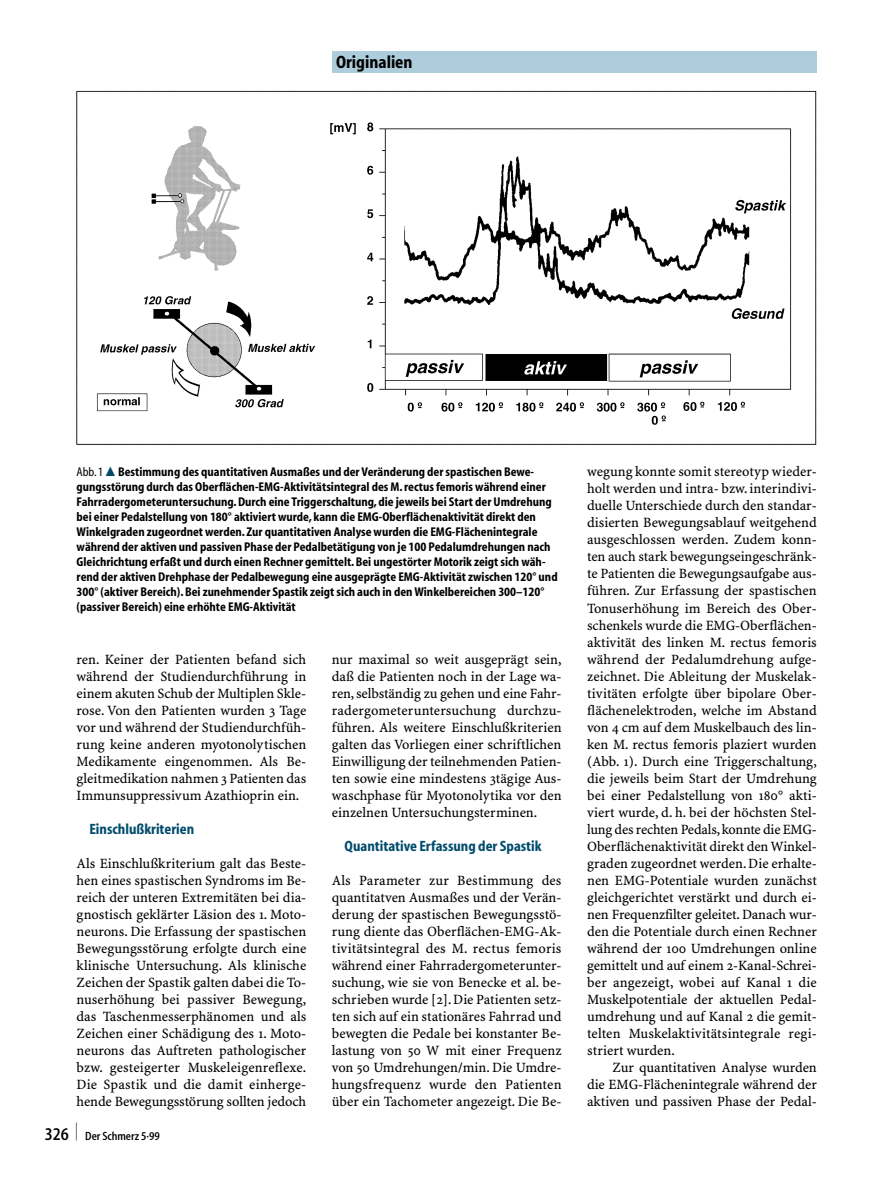
<style>
.page{position:relative;width:893px;height:1178px;background:#fff}
.page>*{position:absolute;margin:0;border:0;box-sizing:border-box;transform-origin:0 0}
.t1{font:18px "Myriad MM 700 400";color:#000}
.t2{font:18px "Myriad MM 530 400";color:#000}
.t3{font:15px "Myriad MM 700 400";color:#004b6c}
.t4{font:14.25px/17px "S Minion Plus";color:#000;text-align:justify}
.t5{font:12.75px/15px "Myriad MM 700 400";color:#000}
.t6{font:12px "Myriad MM 530 400";color:#000}
.s1{font-family:"Myriad MM 400 400"}
</style>
<div class="page">
<div style="left:332px;top:51px;width:484px;height:21px;background:#aecddc"></div>
<img style="left:76px;top:91px;width:741px;height:354px">
<p class="t1" style="left:336px;top:55px;width:78px">Originalien</p>
<p class="t5" style="left:77px;top:465px;width:482px"><span class="s1">Abb.1</span> Bestimmung des quantitativen Ausmaßes und der Veränderung der spastischen Bewe&shy;gungsstörung durch das Oberflächen-EMG-Aktivitätsintegral des M. rectus femoris während einer Fahrradergometeruntersuchung. Durch eine Triggerschaltung, die jeweils bei Start der Umdrehung bei einer Pedalstellung von 180° aktiviert wurde, kann die EMG-Oberflächenaktivität direkt den Winkelgraden zugeordnet werden. Zur quantitativen Analyse wurden die EMG-Flächenintegrale während der aktiven und passiven Phase der Pedalbetätigung von je 100 Pedalumdrehungen nach Gleichrichtung erfaßt und durch einen Rechner gemittelt. Bei ungestörter Motorik zeigt sich wäh&shy;rend der aktiven Drehphase der Pedalbewegung eine ausgeprägte EMG-Aktivität zwischen 120° und 300° (aktiver Bereich). Bei zunehmender Spastik zeigt sich auch in den Winkelbereichen 300–120° (passiver Bereich) eine erhöhte EMG-Aktivität</p>
<p class="t4" style="left:77px;top:651px;width:231px">ren. Keiner der Patienten befand sich während der Studiendurchführung in einem akuten Schub der Multiplen Skle&shy;rose. Von den Patienten wurden 3 Tage vor und während der Studiendurchfüh&shy;rung keine anderen myotonolytischen Medikamente eingenommen. Als Be&shy;gleitmedikation nahmen 3 Patienten das Immunsuppressivum Azathioprin ein.</p>
<p class="t3" style="left:89px;top:823px;width:106px">Einschlußkriterien</p>
<p class="t4" style="left:77px;top:855px;width:231px">Als Einschlußkriterium galt das Beste&shy;hen eines spastischen Syndroms im Be&shy;reich der unteren Extremitäten bei dia&shy;gnostisch geklärter Läsion des 1. Moto&shy;neurons. Die Erfassung der spastischen Bewegungsstörung erfolgte durch eine klinische Untersuchung. Als klinische Zeichen der Spastik galten dabei die To&shy;nuserhöhung bei passiver Bewegung, das Taschenmesserphänomen und als Zeichen einer Schädigung des 1. Moto&shy;neurons das Auftreten pathologischer bzw. gesteigerter Muskeleigenreflexe.<br>Die Spastik und die damit einherge&shy;hende Bewegungsstörung sollten jedoch</p>
<p class="t6" style="left:76px;top:1131px;width:86px"><sup>|</sup> Der Schmerz 5·99</p>
<p class="t2" style="left:45px;top:1127px;width:26px">326</p>
<p class="t4" style="left:332px;top:651px;width:231px">nur maximal so weit ausgeprägt sein, daß die Patienten noch in der Lage wa&shy;ren, selbständig zu gehen und eine Fahr&shy;radergometeruntersuchung durchzu&shy;führen. Als weitere Einschlußkriterien galten das Vorliegen einer schriftlichen Einwilligung der teilnehmenden Patien&shy;ten sowie eine mindestens 3tägige Aus&shy;waschphase für Myotonolytika vor den einzelnen Untersuchungsterminen.</p>
<p class="t3" style="left:344px;top:840px;width:198px">Quantitative Erfassung der Spastik</p>
<p class="t4" style="left:332px;top:872px;width:231px">Als Parameter zur Bestimmung des quantitatven Ausmaßes und der Verän&shy;derung der spastischen Bewegungsstö&shy;rung diente das Oberflächen-EMG-Ak&shy;tivitätsintegral des M. rectus femoris während einer Fahrradergometerunter&shy;suchung, wie sie von Benecke et al. be&shy;schrieben wurde [2]. Die Patienten setz&shy;ten sich auf ein stationäres Fahrrad und bewegten die Pedale bei konstanter Be&shy;lastung von 50 W mit einer Frequenz von 50 Umdrehungen/min. Die Umdre&shy;hungsfrequenz wurde den Patienten über ein Tachometer angezeigt. Die Be-</p>
<p class="t4" style="left:587px;top:464px;width:231px">wegung konnte somit stereotyp wieder&shy;holt werden und intra- bzw. interindivi&shy;duelle Unterschiede durch den standar&shy;disierten Bewegungsablauf weitgehend ausgeschlossen werden. Zudem konn&shy;ten auch stark bewegungseingeschränk&shy;te Patienten die Bewegungsaufgabe aus&shy;führen. Zur Erfassung der spastischen Tonuserhöhung im Bereich des Ober&shy;schenkels wurde die EMG-Oberflächen&shy;aktivität des linken M. rectus femoris während der Pedalumdrehung aufge&shy;zeichnet. Die Ableitung der Muskelak&shy;tivitäten erfolgte über bipolare Ober&shy;flächenelektroden, welche im Abstand von 4 cm auf dem Muskelbauch des lin&shy;ken M. rectus femoris plaziert wurden (Abb. 1). Durch eine Triggerschaltung, die jeweils beim Start der Umdrehung bei einer Pedalstellung von 180° akti&shy;viert wurde, d. h. bei der höchsten Stel&shy;lung des rechten Pedals,konnte die EMG-Oberflächenaktivität direkt den Winkel&shy;graden zugeordnet werden. Die erhalte&shy;nen EMG-Potentiale wurden zunächst gleichgerichtet verstärkt und durch ei&shy;nen Frequenzfilter geleitet. Danach wur&shy;den die Potentiale durch einen Rechner während der 100 Umdrehungen online gemittelt und auf einem 2-Kanal-Schrei&shy;ber angezeigt, wobei auf Kanal 1 die Muskelpotentiale der aktuellen Pedal&shy;umdrehung und auf Kanal 2 die gemit&shy;telten Muskelaktivitätsintegrale regi&shy;striert wurden.</p>
<p class="t4" style="left:587px;top:1059px;width:231px;text-indent:26px">Zur quantitativen Analyse wurden die EMG-Flächenintegrale während der aktiven und passiven Phase der Pedal-</p>
</div>
